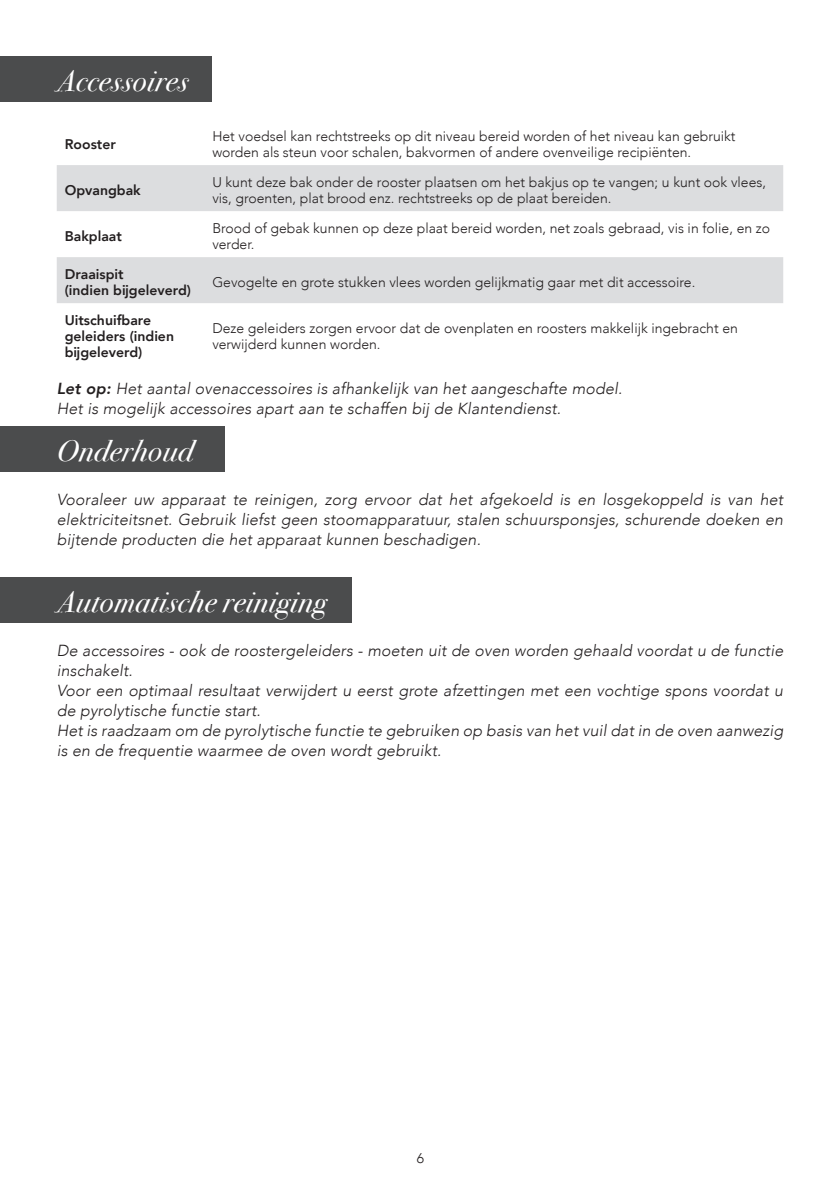
<style>
.page{position:relative;width:840px;height:1191px;background:#fff}
.page>*{position:absolute;margin:0;border:0;box-sizing:border-box;transform-origin:0 0}
.t1{font:italic 30px "Bodoni Svty Two ITCTT";letter-spacing:.02em;color:#fff}
.t2{font:italic 300 16px/20px "Avenir";letter-spacing:.01em;color:#231f20}
.t3{font:300 14px/16px "Avenir";color:#231f20}
.t4{font:800 14px/16px "Avenir";color:#231f20}
.s1{font-weight:800}
</style>
<div class="page">
<div style="left:0;top:427px;width:224px;height:45px;background:#4b4c4d"></div>
<hr style="left:839px;top:57px;width:1px;height:45px;background:#4b4c4d">
<svg style="left:57px;top:165px;width:725px;height:138px;fill:#dcdddf"></svg>
<div style="left:0;top:57px;width:211px;height:45px;background:#4b4c4d"></div>
<div style="left:0;top:577px;width:351px;height:45px;background:#4b4c4d"></div>
<h1 class="t1" style="left:57px;top:54px;width:133px">Accessoires</h1>
<p class="t4" style="left:65px;top:136px;width:53px">Rooster</p>
<p class="t3" style="left:212px;top:128px;width:524px">Het voedsel kan rechtstreeks op dit niveau bereid worden of het niveau kan gebruikt worden als steun voor schalen, bakvormen of andere ovenveilige recipiënten.</p>
<p class="t4" style="left:65px;top:182px;width:77px">Opvangbak</p>
<p class="t3" style="left:212px;top:174px;width:555px">U kunt deze bak onder de rooster plaatsen om het bakjus op te vangen; u kunt ook vlees, vis, groenten, plat brood enz. rechtstreeks op de plaat bereiden.</p>
<p class="t4" style="left:65px;top:228px;width:59px">Bakplaat</p>
<p class="t3" style="left:212px;top:220px;width:559px">Brood of gebak kunnen op deze plaat bereid worden, net zoals gebraad, vis in folie, en zo verder.</p>
<p class="t4" style="left:65px;top:266px;width:128px">Draaispit<br>(indien bijgeleverd)</p>
<p class="t3" style="left:212px;top:274px;width:482px">Gevogelte en grote stukken vlees worden gelijkmatig gaar met dit accessoire.</p>
<p class="t4" style="left:65px;top:312px;width:111px">Uitschuifbare geleiders (indien bijgeleverd)</p>
<p class="t3" style="left:212px;top:320px;width:527px">Deze geleiders zorgen ervoor dat de ovenplaten en roosters makkelijk ingebracht en verwijderd kunnen worden.</p>
<p class="t2" style="left:57px;top:379px;width:566px"><span class="s1">Let op:</span> Het aantal ovenaccessoires is afhankelijk van het aangeschafte model.<br>Het is mogelijk accessoires apart aan te schaffen bij de Klantendienst.</p>
<h1 class="t1" style="left:57px;top:425px;width:138px">Onderhoud</h1>
<p class="t2" style="left:57px;top:490px;width:727px;text-align:justify">Vooraleer uw apparaat te reinigen, zorg ervoor dat het afgekoeld is en losgekoppeld is van het elektriciteitsnet. Gebruik liefst geen stoomapparatuur, stalen schuursponsjes, schurende doeken en bijtende producten die het apparaat kunnen beschadigen.</p>
<h1 class="t1" style="left:57px;top:575px;width:271px">Automatische reiniging</h1>
<p class="t2" style="left:57px;top:640px;width:727px">De accessoires - ook de roostergeleiders - moeten uit de oven worden gehaald voordat u de functie inschakelt.<br>Voor een optimaal resultaat verwijdert u eerst grote afzettingen met een vochtige spons voordat u de pyrolytische functie start.<br>Het is raadzaam om de pyrolytische functie te gebruiken op basis van het vuil dat in de oven aanwezig is en de frequentie waarmee de oven wordt gebruikt.</p>
<p class="t3" style="left:416px;top:1149px;width:9px">6</p>
</div>
